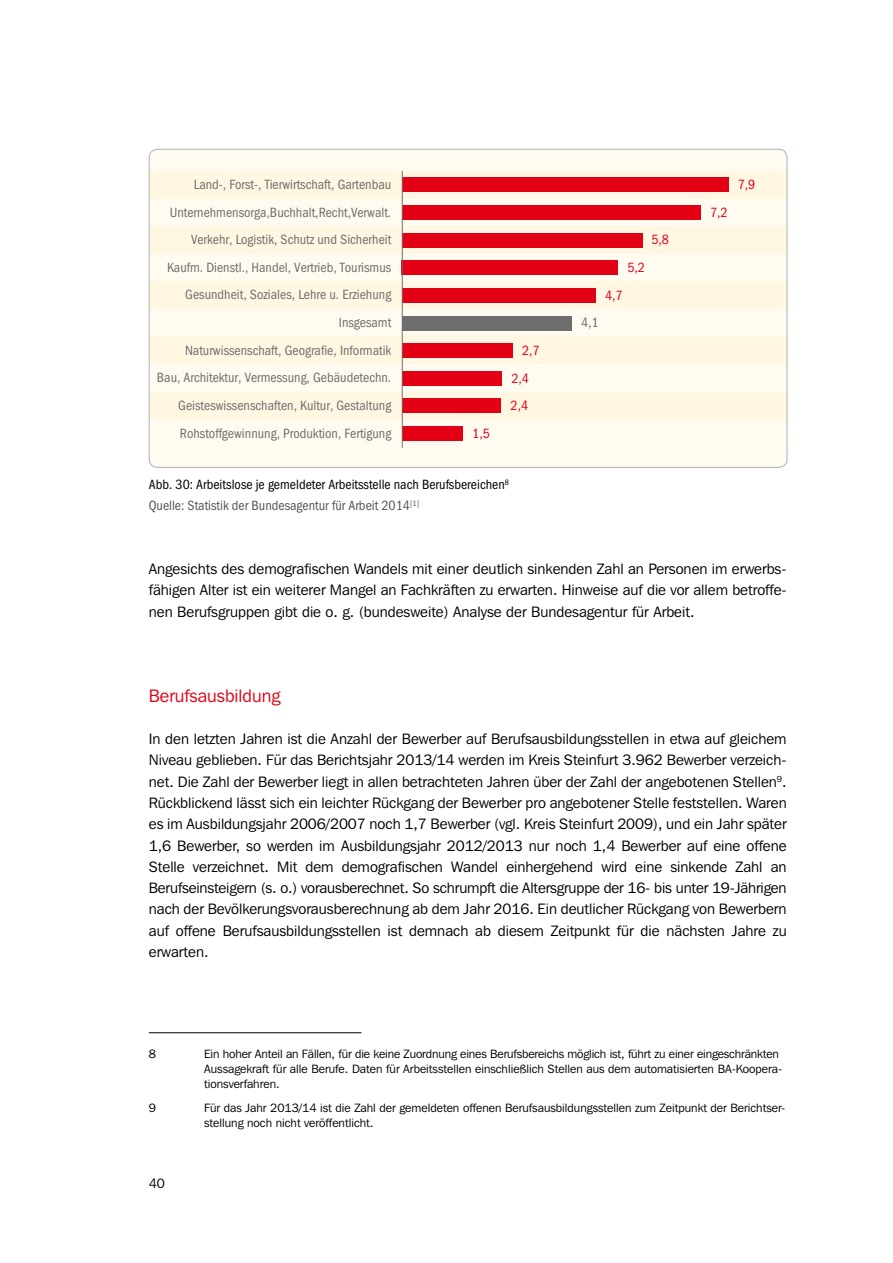
<style>
.page{position:relative;width:893px;height:1263px;background:#fff}
.page>*{position:absolute;margin:0;border:0;box-sizing:border-box;transform-origin:0 0}
.t1{font:18px "Franklin Gothic IT Cby BT";color:#e30015}
.t2{font:15px/21.3px "Franklin Gothic IT Cby BT";color:#000;text-align:justify}
.t3{font:13.5px/27.6px "Franklin Gothic Book Cond A";color:#6f6f6e;text-align:right}
.t4{font:13.5px/21.3px "Franklin Gothic Book Cond A";color:#000}
.t5{font:13.5px/27.6px "Franklin Gothic Book Cond A";color:#e30015}
.t6{font:13.5px "Franklin Gothic Book Cond A";color:#6e6e6e}
.t7{font:13.5px "Franklin Gothic IT Cby BT";color:#000}
.t8{font:12px/15px "Franklin Gothic IT Cby BT";color:#000}
.s1{color:#565655}
</style>
<div class="page">
<div style="left:149px;top:149px;width:638px;height:318px;background:#fffbf1;border-radius:9px"></div>
<div style="left:149px;top:171px;width:638px;height:27px;background:#fff7e2"></div>
<div style="left:149px;top:226px;width:638px;height:28px;background:#fff7e2"></div>
<div style="left:149px;top:281px;width:638px;height:28px;background:#fff7e2"></div>
<div style="left:149px;top:337px;width:638px;height:27px;background:#fff7e2"></div>
<div style="left:149px;top:392px;width:638px;height:27px;background:#fff7e2"></div>
<div style="left:402px;top:288px;width:194px;height:15px;background:#e30015"></div>
<div style="left:402px;top:316px;width:170px;height:14px;background:#6e6e6e"></div>
<div style="left:402px;top:426px;width:61px;height:15px;background:#e30015"></div>
<div style="left:402px;top:398px;width:98px;height:15px;background:#e30015"></div>
<div style="left:402px;top:371px;width:100px;height:15px;background:#e30015"></div>
<div style="left:402px;top:343px;width:111px;height:15px;background:#e30015"></div>
<div style="left:402px;top:260px;width:216px;height:15px;background:#e30015"></div>
<div style="left:402px;top:233px;width:240px;height:15px;background:#e30015"></div>
<div style="left:402px;top:205px;width:298px;height:15px;background:#e30015"></div>
<div style="left:402px;top:177px;width:327px;height:15px;background:#e30015"></div>
<hr style="left:402px;top:171px;width:1px;height:277px;background:#6e6e6e">
<hr style="left:149px;top:1032px;width:212px;height:1px;background:#000">
<p class="t3" style="left:157px;top:170px;width:236px">Land-, Forst-, Tierwirtschaft, Gartenbau Unternehmensorga,Buchhalt,Recht,Verwalt.<br>Verkehr, Logistik, Schutz und Sicherheit Kaufm. Dienstl., Handel, Vertrieb, Tourismus Gesundheit, Soziales, Lehre u. Erziehung Insgesamt<br>Naturwissenschaft, Geografie, Informatik<br>Bau, Architektur, Vermessung, Gebäudetechn.<br>Geisteswissenschaften, Kultur, Gestaltung Rohstoffgewinnung, Produktion, Fertigung</p>
<p class="t4" style="left:149px;top:474px;width:362px">Abb. 30: Arbeitslose je gemeldeter Arbeitsstelle nach Berufsbereichen<sup>8<br></sup><span class="s1">Quelle: Statistik der Bundesagentur für Arbeit 2014</span><sup>[1]</sup></p>
<p class="t5" style="left:510px;top:336px;width:31px;text-indent:12px">2,7<br>2,4<br>2,4</p>
<p class="t5" style="left:472px;top:419px;width:19px">1,5</p>
<p class="t6" style="left:581px;top:315px;width:19px">4,1</p>
<p class="t5" style="left:627px;top:253px;width:19px">5,2</p>
<p class="t5" style="left:605px;top:281px;width:19px">4,7</p>
<p class="t5" style="left:651px;top:226px;width:19px">5,8</p>
<p class="t5" style="left:710px;top:198px;width:19px">7,2</p>
<p class="t5" style="left:738px;top:170px;width:19px">7,9</p>
<p class="t2" style="left:149px;top:558px;width:639px">Angesichts des demografischen Wandels mit einer deutlich sinkenden Zahl an Personen im erwerbs&shy;fähigen Alter ist ein weiterer Mangel an Fachkräften zu erwarten. Hinweise auf die vor allem betroffe&shy;nen Berufsgruppen gibt die o. g. (bundesweite) Analyse der Bundesagentur für Arbeit.</p>
<p class="t1" style="left:149px;top:684px;width:133px">Berufsausbildung</p>
<p class="t2" style="left:149px;top:728px;width:639px;text-align:left">In den letzten Jahren ist die Anzahl der Bewerber auf Berufsausbildungsstellen in etwa auf gleichem Niveau geblieben. Für das Berichtsjahr 2013/14 werden im Kreis Steinfurt 3. 962 Bewerber verzeich&shy;net. Die Zahl der Bewerber liegt in allen betrachteten Jahren über der Zahl der angebotenen Stellen<sup>9</sup>.<br>Rückblickend lässt sich ein leichter Rückgang der Bewerber pro angebotener Stelle feststellen. Waren es im Ausbildungsjahr 2006/2007 noch 1,7 Bewerber (vgl. Kreis Steinfurt 2009), und ein Jahr später 1,6 Bewerber, so werden im Ausbildungsjahr 2012/2013 nur noch 1,4 Bewerber auf eine offene Stelle verzeichnet. Mit dem demografischen Wandel einhergehend wird eine sinkende Zahl an Berufseinsteigern (s. o. ) vorausberechnet. So schrumpft die Altersgruppe der 16- bis unter 19-Jährigen nach der Bevölkerungsvorausberechnung ab dem Jahr 2016. Ein deutlicher Rückgang von Bewerbern auf offene Berufsausbildungsstellen ist demnach ab diesem Zeitpunkt für die nächsten Jahre zu erwarten.</p>
<p class="t8" style="left:149px;top:1046px;width:9px">8</p>
<p class="t8" style="left:204px;top:1046px;width:580px">Ein hoher Anteil an Fällen, für die keine Zuordnung eines Berufsbereichs möglich ist, führt zu einer eingeschränkten<br>Aussagekraft für alle Berufe. Daten für Arbeitsstellen einschließlich Stellen aus dem automatisierten BA-Koopera&shy;tionsverfahren.</p>
<p class="t8" style="left:149px;top:1100px;width:9px">9</p>
<p class="t8" style="left:204px;top:1100px;width:583px">Für das Jahr 2013/14 ist die Zahl der gemeldeten offenen Berufsausbildungsstellen zum Zeitpunkt der Berichtser&shy;stellung noch nicht veröffentlicht.</p>
<p class="t7" style="left:149px;top:1175px;width:18px">40</p>
</div>
